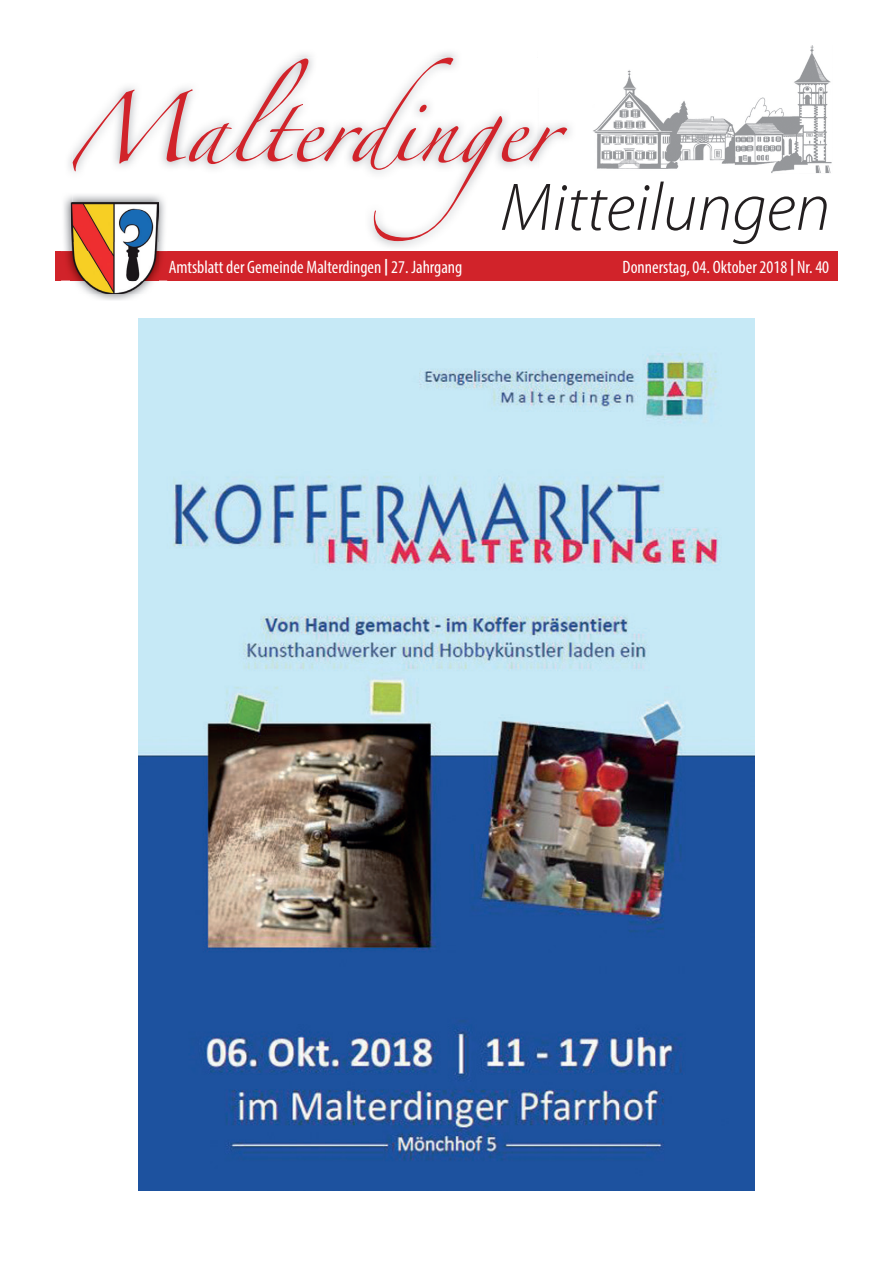
<style>
.page{position:relative;width:893px;height:1263px;background:#fff}
.page>*{position:absolute;margin:0;border:0;box-sizing:border-box;transform-origin:0 0}
.t1{font:152.55px "Zapfino Extra LT Pro";color:#d1232a}
.t2{font:italic 300 67.95px "Myriad Pro";color:#231f20}
.t3{font:condensed 18px "Myriad Pro";color:#fff}
</style>
<div class="page">
<img style="left:593px;top:45px;width:239px;height:128px">
<div style="left:55px;top:251px;width:783px;height:29px;background:#d1232a"></div>
<img style="left:61px;top:251px;width:106px;height:49px">
<img style="left:64px;top:195px;width:100px;height:56px">
<img style="left:73px;top:193px;width:93px;height:48px">
<img style="left:71px;top:202px;width:87px;height:92px">
<img style="left:73px;top:202px;width:85px;height:39px">
<img style="left:138px;top:319px;width:617px;height:872px">
<h1 class="t1" style="left:71px;top:19px;width:517px">Malterdinger</h1>
<h2 class="t2" style="left:500px;top:171px;width:332px">Mitteilungen</h2>
<p class="t3" style="left:169px;top:256px;width:295px">Amtsblatt der Gemeinde Malterdingen 27. Jahrgang</p>
<p class="t3" style="left:623px;top:256px;width:208px">Donnerstag, 04. Oktober 2018 Nr. 40</p>
</div>
